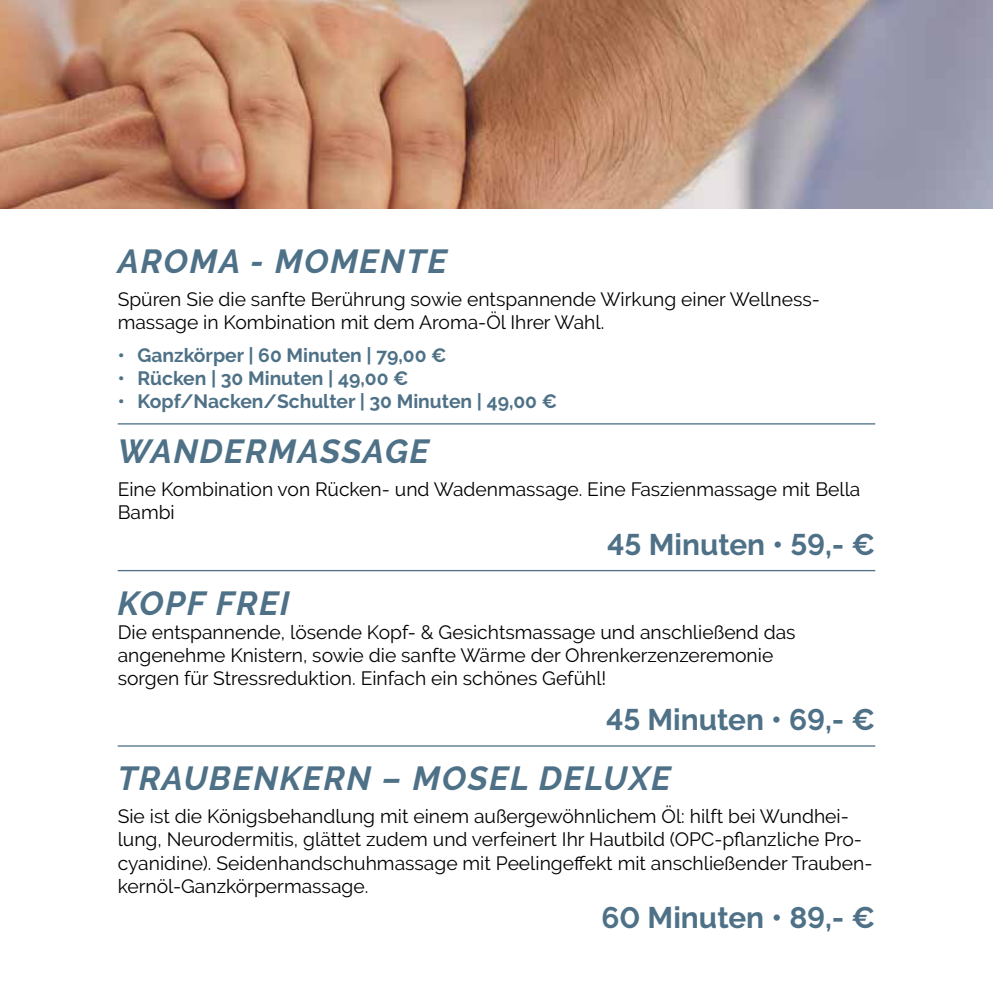
<style>
.page{position:relative;width:993px;height:993px;background:#fff}
.page>*{position:absolute;margin:0;border:0;box-sizing:border-box;transform-origin:0 0}
.t1{font:italic 700 33.25px "Raleway";letter-spacing:.05em;color:#4e7187}
.t2{font:700 29.75px "Raleway";color:#4e7187}
.t3{font:19.25px/23.1px "Raleway";color:#000}
.t4{font:700 19.25px "Raleway";color:#4e7187}
</style>
<div class="page">
<img style="left:0;top:0;width:992px;height:208px">
<hr style="left:118px;top:423px;width:757px;height:1px;background:#4e7187">
<hr style="left:118px;top:569px;width:757px;height:2px;background:#4e7187">
<hr style="left:118px;top:745px;width:757px;height:1px;background:#4e7187">
<h1 class="t1" style="left:118px;top:242px;width:331px">AROMA - MOMENTE</h1>
<p class="t3" style="left:118px;top:287px;width:703px">Spüren Sie die sanfte Berührung sowie entspannende Wirkung einer Wellness&shy;massage in Kombination mit dem Aroma-Öl Ihrer Wahl.</p>
<p class="t4" style="left:118px;top:344px;width:330px">• Ganzkörper | 60 Minuten | 79,00 €</p>
<p class="t4" style="left:118px;top:367px;width:292px">• Rücken | 30 Minuten | 49,00 €</p>
<p class="t4" style="left:118px;top:390px;width:441px">• Kopf/Nacken/Schulter | 30 Minuten | 49,00 €</p>
<h1 class="t1" style="left:118px;top:432px;width:313px">WANDERMASSAGE</h1>
<p class="t3" style="left:118px;top:477px;width:744px">Eine Kombination von Rücken- und Wadenmassage. Eine Faszienmassage mit Bella<br>Bambi</p>
<h2 class="t2" style="left:607px;top:527px;width:269px">45 Minuten • 59,- €</h2>
<h1 class="t1" style="left:118px;top:584px;width:173px">KOPF FREI</h1>
<p class="t3" style="left:118px;top:620px;width:679px">Die entspannende, lösende Kopf- &amp; Gesichtsmassage und anschließend das angenehme Knistern, sowie die sanfte Wärme der Ohrenkerzenzeremonie sorgen für Stressreduktion. Einfach ein schönes Gefühl!</p>
<h2 class="t2" style="left:605px;top:702px;width:271px">45 Minuten • 69,- €</h2>
<h1 class="t1" style="left:118px;top:759px;width:554px">TRAUBENKERN – MOSEL DELUXE</h1>
<p class="t3" style="left:118px;top:804px;width:756px">Sie ist die Königsbehandlung mit einem außergewöhnlichem Öl: hilft bei Wundhei&shy;lung, Neurodermitis, glättet zudem und verfeinert Ihr Hautbild (OPC-pflanzliche Pro&shy;cyanidine). Seidenhandschuhmassage mit Peelingeffekt mit anschließender Trauben&shy;kernöl-Ganzkörpermassage.</p>
<h2 class="t2" style="left:601px;top:900px;width:275px">60 Minuten • 89,- €</h2>
</div>
